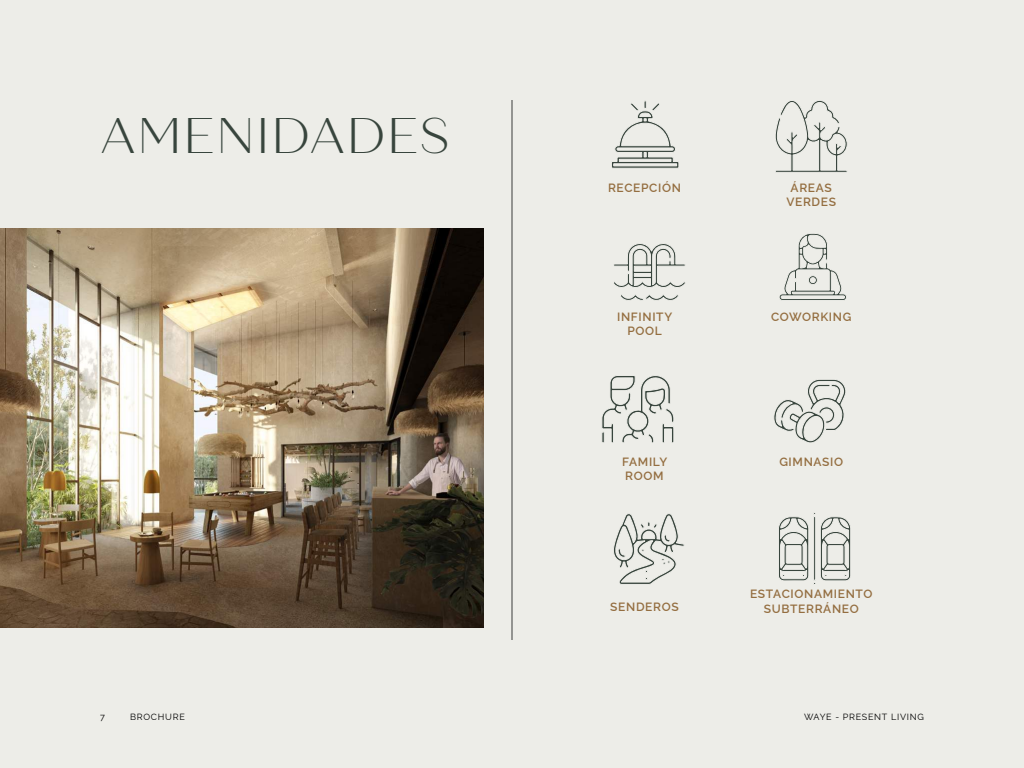
<style>
.page{position:relative;width:1024px;height:768px;background:#edede8}
.page>*{position:absolute;margin:0;border:0;box-sizing:border-box;transform-origin:0 0}
.t1{font:300 50px "Quiche Sans";letter-spacing:.025em;color:#38453d}
.t2{font:600 12px/14.4px "Raleway";letter-spacing:.055em;color:#946e40;text-align:center}
.t3{font:9px "Raleway";letter-spacing:.08em;color:#000}
</style>
<div class="page">
<img style="left:0;top:228px;width:484px;height:400px">
<hr style="left:512px;top:100px;width:1px;height:540px;background:#3b3c3b">
<svg style="left:613px;top:513px;width:71px;height:71px"></svg>
<svg style="left:602px;top:243px;width:83px;height:200px"></svg>
<svg style="left:612px;top:101px;width:67px;height:68px"></svg>
<svg style="left:775px;top:100px;width:73px;height:72px"></svg>
<svg style="left:779px;top:233px;width:67px;height:67px"></svg>
<svg style="left:774px;top:379px;width:72px;height:64px"></svg>
<svg style="left:778px;top:513px;width:73px;height:71px"></svg>
<h1 class="t1" style="left:100px;top:106px;width:351px">AMENIDADES</h1>
<p class="t2" style="left:608px;top:179px;width:74px">RECEPCIÓN</p>
<p class="t2" style="left:786px;top:179px;width:51px">ÁREAS<br>VERDES</p>
<p class="t2" style="left:617px;top:308px;width:57px">INFINITY<br>POOL</p>
<p class="t2" style="left:771px;top:308px;width:82px">COWORKING</p>
<p class="t2" style="left:622px;top:453px;width:47px;text-align:left">FAMILY<br>ROOM</p>
<p class="t2" style="left:779px;top:453px;width:65px">GIMNASIO</p>
<p class="t2" style="left:610px;top:598px;width:70px">SENDEROS</p>
<p class="t2" style="left:750px;top:586px;width:124px">ESTACIONAMIENTO<br>SUBTERRÁNEO</p>
<p class="t3" style="left:100px;top:710px;width:6px">7</p>
<p class="t3" style="left:130px;top:710px;width:56px">BROCHURE</p>
<p class="t3" style="left:804px;top:710px;width:122px">WAYE - PRESENT LIVING</p>
</div>
